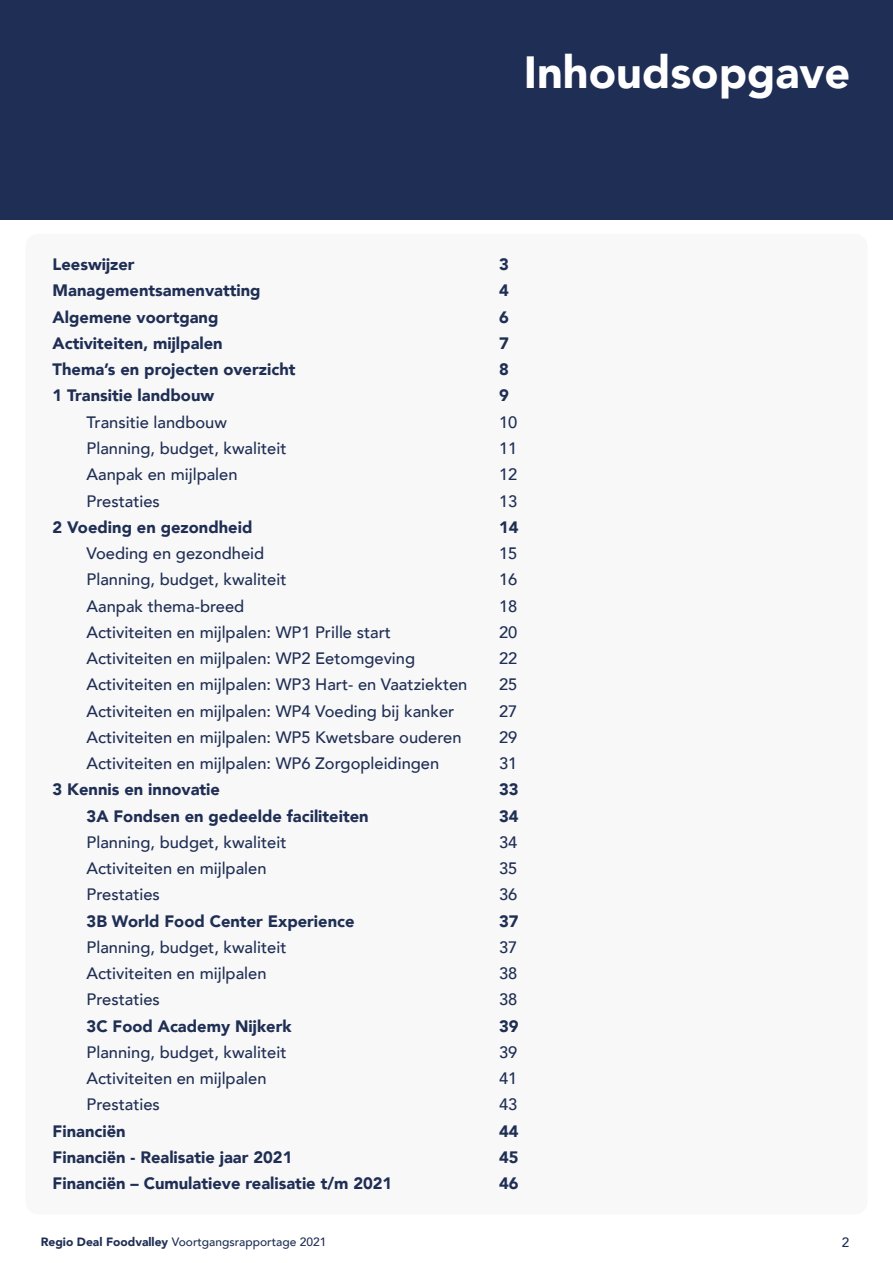
<style>
.page{position:relative;width:893px;height:1263px;background:#fff}
.page>*{position:absolute;margin:0;border:0;box-sizing:border-box;transform-origin:0 0}
.t1{font:900 45px "Avenir";color:#fff}
.t2{font:500 16.5px "Avenir";color:#1f2e54}
.t3{font:900 16.5px "Avenir";color:#1f2e54}
.t4{font:500 13.5px "Avenir";color:#1f2e54}
.t5{font:500 12px "Avenir";color:#1f2e54}
.s1{font-weight:900}
</style>
<div class="page">
<div style="left:26px;top:234px;width:841px;height:980px;background:#f8f8f8;border-radius:13px"></div>
<div style="left:0;top:0;width:893px;height:220px;background:#1f2e54"></div>
<p class="t1" style="left:524px;top:33px;width:328px">Inhoudsopgave</p>
<p class="t3" style="left:53px;top:250px;width:84px">Leeswijzer</p>
<p class="t3" style="left:499px;top:250px;width:11px">3</p>
<p class="t3" style="left:53px;top:277px;width:210px">Managementsamenvatting</p>
<p class="t3" style="left:499px;top:277px;width:11px">4</p>
<p class="t3" style="left:53px;top:303px;width:167px">Algemene voortgang</p>
<p class="t3" style="left:499px;top:303px;width:11px">6</p>
<p class="t3" style="left:53px;top:329px;width:172px">Activiteiten, mijlpalen</p>
<p class="t3" style="left:499px;top:329px;width:11px">7</p>
<p class="t3" style="left:53px;top:355px;width:244px">Thema’s en projecten overzicht</p>
<p class="t3" style="left:499px;top:355px;width:11px">8</p>
<p class="t3" style="left:53px;top:382px;width:163px">1 Transitie landbouw</p>
<p class="t3" style="left:499px;top:382px;width:11px">9</p>
<p class="t2" style="left:87px;top:408px;width:142px">Transitie landbouw</p>
<p class="t2" style="left:499px;top:408px;width:20px">10</p>
<p class="t2" style="left:87px;top:434px;width:201px">Planning, budget, kwaliteit</p>
<p class="t2" style="left:499px;top:434px;width:20px">11</p>
<p class="t2" style="left:87px;top:460px;width:152px">Aanpak en mijlpalen</p>
<p class="t2" style="left:499px;top:460px;width:20px">12</p>
<p class="t2" style="left:87px;top:486px;width:75px">Prestaties</p>
<p class="t2" style="left:499px;top:486px;width:20px">13</p>
<p class="t3" style="left:53px;top:513px;width:201px">2 Voeding en gezondheid</p>
<p class="t3" style="left:499px;top:513px;width:21px">14</p>
<p class="t2" style="left:87px;top:539px;width:179px">Voeding en gezondheid</p>
<p class="t2" style="left:499px;top:539px;width:20px">15</p>
<p class="t2" style="left:87px;top:565px;width:201px">Planning, budget, kwaliteit</p>
<p class="t2" style="left:499px;top:565px;width:20px">16</p>
<p class="t2" style="left:87px;top:591px;width:159px">Aanpak thema-breed</p>
<p class="t2" style="left:499px;top:591px;width:20px">18</p>
<p class="t2" style="left:87px;top:618px;width:306px">Activiteiten en mijlpalen: WP1 Prille start</p>
<p class="t2" style="left:499px;top:618px;width:20px">20</p>
<p class="t2" style="left:87px;top:644px;width:330px">Activiteiten en mijlpalen: WP2 Eetomgeving</p>
<p class="t2" style="left:499px;top:644px;width:20px">22</p>
<p class="t2" style="left:87px;top:670px;width:382px">Activiteiten en mijlpalen: WP3 Hart- en Vaatziekten</p>
<p class="t2" style="left:499px;top:670px;width:20px">25</p>
<p class="t2" style="left:87px;top:696px;width:369px">Activiteiten en mijlpalen: WP4 Voeding bij kanker</p>
<p class="t2" style="left:499px;top:696px;width:20px">27</p>
<p class="t2" style="left:87px;top:723px;width:376px">Activiteiten en mijlpalen: WP5 Kwetsbare ouderen</p>
<p class="t2" style="left:499px;top:723px;width:20px">29</p>
<p class="t2" style="left:87px;top:749px;width:354px">Activiteiten en mijlpalen: WP6 Zorgopleidingen</p>
<p class="t2" style="left:499px;top:749px;width:20px">31</p>
<p class="t3" style="left:53px;top:775px;width:169px">3 Kennis en innovatie</p>
<p class="t3" style="left:499px;top:775px;width:21px">33</p>
<p class="t3" style="left:87px;top:802px;width:284px">3A Fondsen en gedeelde faciliteiten</p>
<p class="t3" style="left:499px;top:802px;width:21px">34</p>
<p class="t2" style="left:87px;top:828px;width:201px">Planning, budget, kwaliteit</p>
<p class="t2" style="left:499px;top:828px;width:20px">34</p>
<p class="t2" style="left:87px;top:854px;width:181px">Activiteiten en mijlpalen</p>
<p class="t2" style="left:499px;top:854px;width:20px">35</p>
<p class="t2" style="left:87px;top:880px;width:75px">Prestaties</p>
<p class="t2" style="left:499px;top:880px;width:20px">36</p>
<p class="t3" style="left:87px;top:907px;width:269px">3B World Food Center Experience</p>
<p class="t3" style="left:499px;top:907px;width:21px">37</p>
<p class="t2" style="left:87px;top:933px;width:201px">Planning, budget, kwaliteit</p>
<p class="t2" style="left:499px;top:933px;width:20px">37</p>
<p class="t2" style="left:87px;top:959px;width:181px">Activiteiten en mijlpalen</p>
<p class="t2" style="left:499px;top:959px;width:20px">38</p>
<p class="t2" style="left:87px;top:985px;width:75px">Prestaties</p>
<p class="t2" style="left:499px;top:985px;width:20px">38</p>
<p class="t3" style="left:87px;top:1012px;width:206px">3C Food Academy Nijkerk</p>
<p class="t3" style="left:499px;top:1012px;width:21px">39</p>
<p class="t2" style="left:87px;top:1038px;width:201px">Planning, budget, kwaliteit</p>
<p class="t2" style="left:499px;top:1038px;width:20px">39</p>
<p class="t2" style="left:87px;top:1064px;width:181px">Activiteiten en mijlpalen</p>
<p class="t2" style="left:499px;top:1064px;width:20px">41</p>
<p class="t2" style="left:87px;top:1090px;width:75px">Prestaties</p>
<p class="t2" style="left:499px;top:1090px;width:20px">43</p>
<p class="t3" style="left:53px;top:1117px;width:75px">Financiën</p>
<p class="t3" style="left:499px;top:1117px;width:21px">44</p>
<p class="t3" style="left:53px;top:1143px;width:241px">Financiën - Realisatie jaar 2021</p>
<p class="t3" style="left:499px;top:1143px;width:21px">45</p>
<p class="t3" style="left:53px;top:1169px;width:341px">Financiën – Cumulatieve realisatie t/m 2021</p>
<p class="t3" style="left:499px;top:1169px;width:21px">46</p>
<p class="t5" style="left:41px;top:1232px;width:287px"><span class="s1">Regio Deal Foodvalley</span> Voortgangsrapportage 2021</p>
<p class="t4" style="left:842px;top:1231px;width:9px">2</p>
</div>
